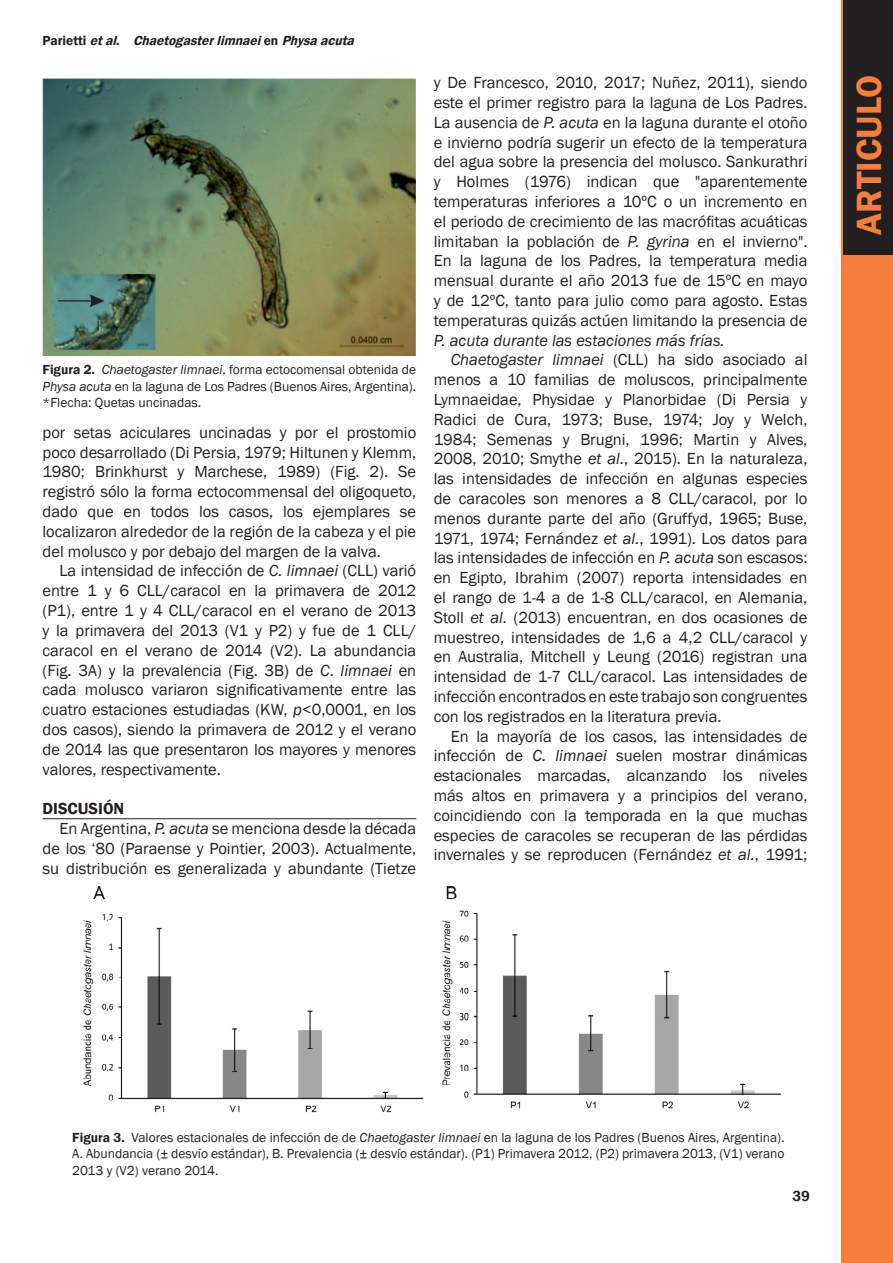
<style>
.page{position:relative;width:893px;height:1263px;background:#fff}
.page>*{position:absolute;margin:0;border:0;box-sizing:border-box;transform-origin:0 0}
.t1{font:600 36px "Franklin Gothic";color:#f47e3a}
.t2{font:16.5px/19.8px "Franklin Gothic";color:#231f20;text-align:justify}
.t3{font:italic 16.5px "Franklin Gothic";color:#231f20}
.t4{font:600 16.5px "Franklin Gothic";color:#231f20}
.t5{font:600 15px "Franklin Gothic";color:#231f20}
.t6{font:13.5px/16.5px "Franklin Gothic";color:#231f20;text-align:justify}
.t7{font:italic 600 13.5px "Franklin Gothic";color:#231f20}
.s1{font-style:normal}
.s2{font-weight:600}
.s3{font-style:italic}
</style>
<div class="page">
<div style="left:842px;top:0;width:51px;height:1263px;background:#f47e3a"></div>
<div style="left:843px;top:0;width:50px;height:254px;background:#231f20"></div>
<hr style="left:43px;top:818px;width:373px;height:1px;background:#231f20">
<img style="left:43px;top:79px;width:373px;height:277px">
<img style="left:83px;top:887px;width:697px;height:226px">
<p class="t7" style="left:43px;top:32px;width:317px"><span class="s1">P a r i e t t i</span> etal<span class="s1">.</span> Chaetogasterlimnaei<span class="s1">e n</span> Physaacuta</p>
<p class="t6" style="left:43px;top:362px;width:375px"><span class="s2">Figura 2.</span> <span class="s3">Chaetogaster limnaei</span>, forma ectocomensal obtenida de <span class="s3">Physa acuta</span> en la laguna de Los Padres (Buenos Aires, Argentina). *Flecha: Quetas uncinadas.</p>
<p class="t2" style="left:43px;top:423px;width:375px">por setas aciculares uncinadas y por el prostomio poco desarrollado (Di Persia, 1979; Hiltunen y Klemm, 1980; Brinkhurst y Marchese, 1989) (Fig. 2). Se registró sólo la forma ectocommensal del oligoqueto, dado que en todos los casos, los ejemplares se localizaron alrededor de la región de la cabeza y el pie del molusco y por debajo del margen de la valva.</p>
<p class="t2" style="left:43px;top:561px;width:375px;text-indent:17px">La intensidad de infección de <span class="s3">C. limnaei</span> (CLL) varió entre 1 y 6 CLL/caracol en la primavera de 2012 (P1), entre 1 y 4 CLL/caracol en el verano de 2013 y la primavera del 2013 (V1 y P2) y fue de 1 CLL/ caracol en el verano de 2014 (V2). La abundancia (Fig. 3A) y la prevalencia (Fig. 3B) de <span class="s3">C</span>. <span class="s3">limnaei</span> en cada molusco variaron significativamente entre las cuatro estaciones estudiadas (KW, <span class="s3">p</span>&lt;0,0001, en los dos casos), siendo la primavera de 2012 y el verano de 2014 las que presentaron los mayores y menores valores, respectivamente.</p>
<p class="t4" style="left:43px;top:798px;width:83px">DISCUSIÓN</p>
<p class="t2" style="left:60px;top:819px;width:358px">En Argentina, <span class="s3">P. acuta</span> se menciona desde la década</p>
<p class="t2" style="left:43px;top:839px;width:375px">de los ‘80 (Paraense y Pointier, 2003). Actualmente,</p>
<p class="t2" style="left:43px;top:858px;width:375px">su distribución es generalizada y abundante (Tietze</p>
<p class="t2" style="left:434px;top:73px;width:375px">y De Francesco, 2010, 2017; Nuñez, 2011), siendo este el primer registro para la laguna de Los Padres.<br>La ausencia de <span class="s3">P. acuta</span> en la laguna durante el otoño e invierno podría sugerir un efecto de la temperatura del agua sobre la presencia del molusco. Sankurathri y Holmes (1976) indican que "aparentemente temperaturas inferiores a 10ºC o un incremento en el periodo de crecimiento de las macrófitas acuáticas limitaban la población de <span class="s3">P. gyrina</span> en el invierno".<br>En la laguna de los Padres, la temperatura media mensual durante el año 2013 fue de 15ºC en mayo y de 12ºC, tanto para julio como para agosto. Estas temperaturas quizás actúen limitando la presencia de</p>
<p class="t3" style="left:434px;top:330px;width:292px">P. acuta durante las estaciones más frías.</p>
<p class="t2" style="left:451px;top:350px;width:358px"><span class="s3">Chaetogaster limnaei</span> (CLL) ha sido asociado al</p>
<p class="t2" style="left:434px;top:370px;width:375px">menos a 10 familias de moluscos, principalmente</p>
<p class="t2" style="left:434px;top:390px;width:375px">Lymnaeidae, Physidae y Planorbidae (Di Persia y</p>
<p class="t2" style="left:434px;top:410px;width:375px">Radici de Cura, 1973; Buse, 1974; Joy y Welch,</p>
<p class="t2" style="left:434px;top:429px;width:375px">1984; Semenas y Brugni, 1996; Martin y Alves,</p>
<p class="t2" style="left:434px;top:449px;width:375px">2008, 2010; Smythe <span class="s3">et al.</span>, 2015). En la naturaleza,</p>
<p class="t2" style="left:434px;top:469px;width:375px">las intensidades de infección en algunas especies</p>
<p class="t2" style="left:434px;top:489px;width:375px">de caracoles son menores a 8 CLL/caracol, por lo</p>
<p class="t2" style="left:434px;top:509px;width:375px">menos durante parte del año (Gruffyd, 1965; Buse,</p>
<p class="t2" style="left:434px;top:528px;width:375px">1971, 1974; Fernández <span class="s3">et al.</span>, 1991). Los datos para</p>
<p class="t2" style="left:434px;top:548px;width:375px">las intensidades de infección en <span class="s3">P. acuta</span> son escasos:</p>
<p class="t2" style="left:434px;top:568px;width:375px">en Egipto, Ibrahim (2007) reporta intensidades en</p>
<p class="t2" style="left:434px;top:588px;width:375px">el rango de 1-4 a de 1-8 CLL/caracol, en Alemania,</p>
<p class="t2" style="left:434px;top:608px;width:375px">Stoll <span class="s3">et al.</span> (2013) encuentran, en dos ocasiones de</p>
<p class="t2" style="left:434px;top:627px;width:375px">muestreo, intensidades de 1,6 a 4,2 CLL/caracol y</p>
<p class="t2" style="left:434px;top:647px;width:375px">en Australia, Mitchell y Leung (2016) registran una</p>
<p class="t2" style="left:434px;top:667px;width:375px">intensidad de 1-7 CLL/caracol. Las intensidades de</p>
<p class="t2" style="left:434px;top:687px;width:375px">infección encontrados en este trabajo son congruentes</p>
<p class="t2" style="left:434px;top:707px;width:289px">con los registrados en la literatura previa.</p>
<p class="t2" style="left:451px;top:726px;width:358px">En la mayoría de los casos, las intensidades de</p>
<p class="t2" style="left:434px;top:746px;width:375px">infección de <span class="s3">C. limnaei</span> suelen mostrar dinámicas</p>
<p class="t2" style="left:434px;top:766px;width:375px">estacionales marcadas, alcanzando los niveles</p>
<p class="t2" style="left:434px;top:786px;width:375px">más altos en primavera y a principios del verano,</p>
<p class="t2" style="left:434px;top:806px;width:375px">coincidiendo con la temporada en la que muchas</p>
<p class="t2" style="left:434px;top:825px;width:375px">especies de caracoles se recuperan de las pérdidas</p>
<p class="t2" style="left:434px;top:845px;width:375px">invernales y se reproducen (Fernández <span class="s3">et al.</span>, 1991;</p>
<h1 class="t1" style="left:847px;top:235px;width:162px;rotate:-90deg">ARTICULO</h1>
<p class="t6" style="left:72px;top:1129px;width:714px"><span class="s2">Figura 3.</span> Valores estacionales de infección de de <span class="s3">Chaetogaster limnaei</span> en la laguna de los Padres (Buenos Aires, Argentina).<br>A. Abundancia (± desvío estándar), B. Prevalencia (± desvío estándar). (P1) Primavera 2012, (P2) primavera 2013, (V1) verano 2013 y (V2) verano 2014.</p>
<p class="t5" style="left:792px;top:1187px;width:19px">39</p>
</div>
